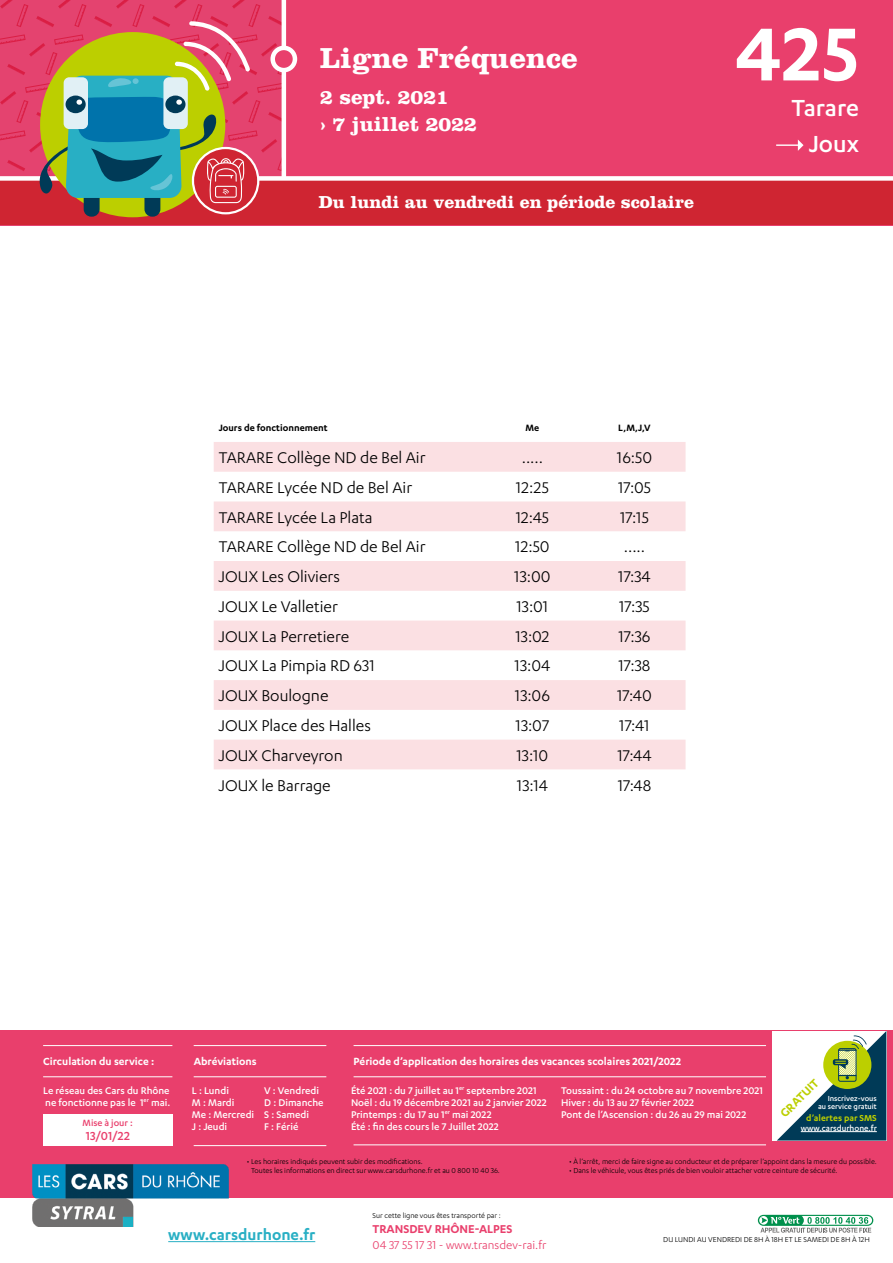
<style>
.page{position:relative;width:893px;height:1263px;background:#fff}
.page>*{position:absolute;margin:0;border:0;box-sizing:border-box;transform-origin:0 0}
.t1{font:600 87px "Karbon";color:#fff}
.t2{font:700 30px "Clarendon LT Std";color:#fff}
.t3{font:500 27px/35.7px "Karbon";color:#fff;text-align:right}
.t4{font:700 21px/27px "Clarendon LT Std";color:#fff}
.t5{font:18px "Karbon";color:#000}
.t6{font:700 18px "Clarendon LT Std";color:#fff}
.t7{font:600 17.55px "Karbon";color:#28afc4}
.t8{font:500 13.5px "Karbon";color:#e93f6c}
.t9{font:600 13.5px "Karbon";color:#bccf00}
.t10{font:600 13.2px/15.9px "Karbon";color:#e93f6c}
.t11{font:600 12px "Karbon";color:#fff}
.t12{font:500 11.25px/12px "Karbon";color:#fff}
.t13{font:600 10.65px "Karbon";color:#000}
.t14{font:500 10.5px "Karbon";color:#e93f6c}
.t15{font:600 10.05px "Karbon";color:#bccf00}
.t16{font:500 9.3px "Karbon";color:#fff}
.t17{font:500 8.55px/7.8px "Karbon";color:#fff;text-align:right}
.t18{font:8.25px/9px "Karbon";color:#000}
.s1{font-weight:400;color:#e9416d}
.s2{font-weight:400}
.s3{font-weight:400;color:#e9416c}
</style>
<div class="page">
<div style="left:0;top:1031px;width:893px;height:167px;background:#e93f6c"></div>
<svg style="left:757px;top:1214px;width:117px;height:13px"></svg>
<svg style="left:758px;top:1215px;width:115px;height:18px"></svg>
<hr style="left:168px;top:1241px;width:147px;height:1px;background:#28afc4">
<img style="left:33px;top:1164px;width:195px;height:62px">
<hr style="left:43px;top:1045px;width:129px;height:1px;background:#fff">
<hr style="left:43px;top:1076px;width:129px;height:1px;background:#fff">
<hr style="left:194px;top:1045px;width:132px;height:1px;background:#fff">
<hr style="left:194px;top:1076px;width:132px;height:1px;background:#fff">
<hr style="left:194px;top:1145px;width:132px;height:1px;background:#fff">
<hr style="left:354px;top:1045px;width:412px;height:1px;background:#fff">
<hr style="left:354px;top:1076px;width:412px;height:1px;background:#fff">
<hr style="left:354px;top:1144px;width:412px;height:1px;background:#fff">
<div style="left:43px;top:1114px;width:129px;height:32px;background:#fff"></div>
<div style="left:772px;top:1031px;width:114px;height:109px;background:#fff"></div>
<svg style="left:777px;top:1031px;width:109px;height:109px"></svg>
<hr style="left:801px;top:1131px;width:76px;height:1px;background:#fff">
<div style="left:0;top:0;width:893px;height:225px;background:#e93f6c"></div>
<svg style="left:0;top:0;width:282px;height:176px"></svg>
<div style="left:0;top:178px;width:893px;height:47px;background:#cf2532"></div>
<div style="left:0;top:176px;width:893px;height:5px;background:#fff"></div>
<hr style="left:282px;top:0;width:4px;height:178px;background:#fff">
<svg style="left:273px;top:48px;width:22px;height:22px"></svg>
<div style="left:270px;top:46px;width:27px;height:26px;border:4px solid #fff;border-radius:50%"></div>
<svg style="left:798px;top:140px;width:5px;height:11px"></svg>
<hr style="left:776px;top:144px;width:23px;height:2px;background:#fff">
<div style="left:84px;top:190px;width:16px;height:27px;background:#003a57;border-radius:8px"></div>
<div style="left:144px;top:190px;width:16px;height:27px;background:#003a57;border-radius:8px"></div>
<svg style="left:193px;top:148px;width:65px;height:65px"></svg>
<div style="left:192px;top:147px;width:67px;height:67px;border:2px solid #fff;border-radius:50%"></div>
<svg style="left:35px;top:21px;width:215px;height:185px"></svg>
<svg style="left:214px;top:442px;width:472px;height:327px;fill:#fbe0e3"></svg>
<h1 class="t1" style="left:735px;top:5px;width:126px">425</h1>
<h2 class="t2" style="left:320px;top:40px;width:259px">Ligne Fréquence</h2>
<h3 class="t4" style="left:320px;top:83px;width:158px">2 sept. 2021<br>› 7 juillet 2022</h3>
<h3 class="t3" style="left:791px;top:89px;width:69px">Tarare<br>Joux</h3>
<h3 class="t6" style="left:319px;top:191px;width:377px">Du lundi au vendredi en période scolaire</h3>
<p class="t13" style="left:219px;top:421px;width:110px">Jours de fonctionnement</p>
<p class="t13" style="left:526px;top:421px;width:15px">Me</p>
<p class="t13" style="left:618px;top:421px;width:34px">L,M,J,V</p>
<h3 class="t5" style="left:219px;top:448px;width:208px">TARARE Collège ND de Bel Air</h3>
<h3 class="t5" style="left:522px;top:448px;width:23px">.....</h3>
<h3 class="t5" style="left:617px;top:448px;width:37px">16:50</h3>
<h3 class="t5" style="left:219px;top:477px;width:195px">TARARE Lycée ND de Bel Air</h3>
<h3 class="t5" style="left:516px;top:477px;width:35px">12:25</h3>
<h3 class="t5" style="left:618px;top:477px;width:35px">17:05</h3>
<h3 class="t5" style="left:219px;top:507px;width:155px">TARARE Lycée La Plata</h3>
<h3 class="t5" style="left:516px;top:507px;width:35px">12:45</h3>
<h3 class="t5" style="left:620px;top:507px;width:30px">17:15</h3>
<h3 class="t5" style="left:219px;top:537px;width:208px">TARARE Collège ND de Bel Air</h3>
<h3 class="t5" style="left:515px;top:537px;width:36px">12:50</h3>
<h3 class="t5" style="left:624px;top:537px;width:23px">.....</h3>
<h3 class="t5" style="left:219px;top:567px;width:123px">JOUX Les Oliviers</h3>
<h3 class="t5" style="left:514px;top:567px;width:38px">13:00</h3>
<h3 class="t5" style="left:618px;top:567px;width:34px">17:34</h3>
<h3 class="t5" style="left:219px;top:596px;width:121px">JOUX Le Valletier</h3>
<h3 class="t5" style="left:516px;top:596px;width:33px">13:01</h3>
<h3 class="t5" style="left:619px;top:596px;width:32px">17:35</h3>
<h3 class="t5" style="left:219px;top:626px;width:132px">JOUX La Perretiere</h3>
<h3 class="t5" style="left:515px;top:626px;width:36px">13:02</h3>
<h3 class="t5" style="left:618px;top:626px;width:34px">17:36</h3>
<h3 class="t5" style="left:219px;top:656px;width:158px">JOUX La Pimpia RD 631</h3>
<h3 class="t5" style="left:515px;top:656px;width:37px">13:04</h3>
<h3 class="t5" style="left:618px;top:656px;width:34px">17:38</h3>
<h3 class="t5" style="left:219px;top:686px;width:111px">JOUX Boulogne</h3>
<h3 class="t5" style="left:515px;top:686px;width:37px">13:06</h3>
<h3 class="t5" style="left:617px;top:686px;width:36px">17:40</h3>
<h3 class="t5" style="left:219px;top:716px;width:154px">JOUX Place des Halles</h3>
<h3 class="t5" style="left:515px;top:716px;width:35px">13:07</h3>
<h3 class="t5" style="left:619px;top:716px;width:32px">17:41</h3>
<h3 class="t5" style="left:219px;top:745px;width:126px">JOUX Charveyron</h3>
<h3 class="t5" style="left:516px;top:745px;width:33px">13:10</h3>
<h3 class="t5" style="left:617px;top:745px;width:36px">17:44</h3>
<h3 class="t5" style="left:219px;top:775px;width:114px">JOUX le Barrage</h3>
<h3 class="t5" style="left:517px;top:775px;width:32px">13:14</h3>
<h3 class="t5" style="left:618px;top:775px;width:35px">17:48</h3>
<h3 class="t11" style="left:43px;top:1055px;width:113px">Circulation du service :</h3>
<h3 class="t12" style="left:43px;top:1084px;width:129px">Le réseau des Cars du Rhône ne fonctionne pas le 1<sup>er</sup> mai.</h3>
<p class="t14" style="left:83px;top:1116px;width:52px">Mise à jour :</p>
<h3 class="t8" style="left:86px;top:1129px;width:46px">13/01/22</h3>
<h3 class="t11" style="left:194px;top:1055px;width:65px">Abréviations</h3>
<h3 class="t11" style="left:354px;top:1055px;width:329px">Période d’application des horaires des vacances scolaires 2021/2022</h3>
<h3 class="t12" style="left:351px;top:1084px;width:197px">Été 2021 : du 7 juillet au 1<sup>er</sup> septembre 2021<br>Noël : du 19 décembre 2021 au 2 janvier 2022<br>Printemps : du 17 au 1<sup>er</sup> mai 2022<br>Été : fin des cours le 7 Juillet 2022</h3>
<h3 class="t12" style="left:561px;top:1084px;width:203px">Toussaint : du 24 octobre au 7 novembre 2021<br>Hiver : du 13 au 27 février 2022<br>Pont de l’Ascension : du 26 au 29 mai 2022</h3>
<h3 class="t12" style="left:264px;top:1084px;width:61px">V : Vendredi<br>D : Dimanche<br>S : Samedi<br>F : Férié</h3>
<h3 class="t12" style="left:192px;top:1084px;width:64px">L : Lundi<br>M : Mardi<br>Me : Mercredi<br>J : Jeudi</h3>
<h3 class="t9" style="left:777px;top:1110px;width:50px;rotate:-45deg">GRATUIT</h3>
<p class="t17" style="left:818px;top:1094px;width:60px">Inscrivez-vous au service gratuit</p>
<p class="t15" style="left:806px;top:1112px;width:72px">d’alertes par SMS</p>
<p class="t16" style="left:801px;top:1123px;width:78px">www.carsdurhone.fr</p>
<p class="t18" style="left:251px;top:1156px;width:250px;text-indent:-4px">• Les horaires indiqués peuvent subir des modifications.<br>Toutes les informations en direct sur www.carsdurhone.fr et au 0 800 10 40 36.</p>
<p class="t18" style="left:569px;top:1156px;width:309px">• À l’arrêt, merci de faire signe au conducteur et de préparer l’appoint dans la mesure du possible.</p>
<p class="t18" style="left:569px;top:1165px;width:270px">• Dans le véhicule, vous êtes priés de bien vouloir attacher votre ceinture de sécurité.</p>
<h3 class="t7" style="left:168px;top:1224px;width:149px">www.carsdurhone.fr</h3>
<p class="t18" style="left:373px;top:1211px;width:130px">Sur cette ligne vous êtes transporté par :</p>
<h3 class="t10" style="left:373px;top:1220px;width:175px">TRANSDEV RHÔNE-ALPES<br><span class="s1">04 37 55 17 31</span> <span class="s2">-</span> <span class="s3">www.transdev-rai.fr</span></h3>
<p class="t18" style="left:663px;top:1235px;width:208px">DU LUNDI AU VENDREDI DE 8H À 18H ET LE SAMEDI DE 8H À 12H</p>
</div>
